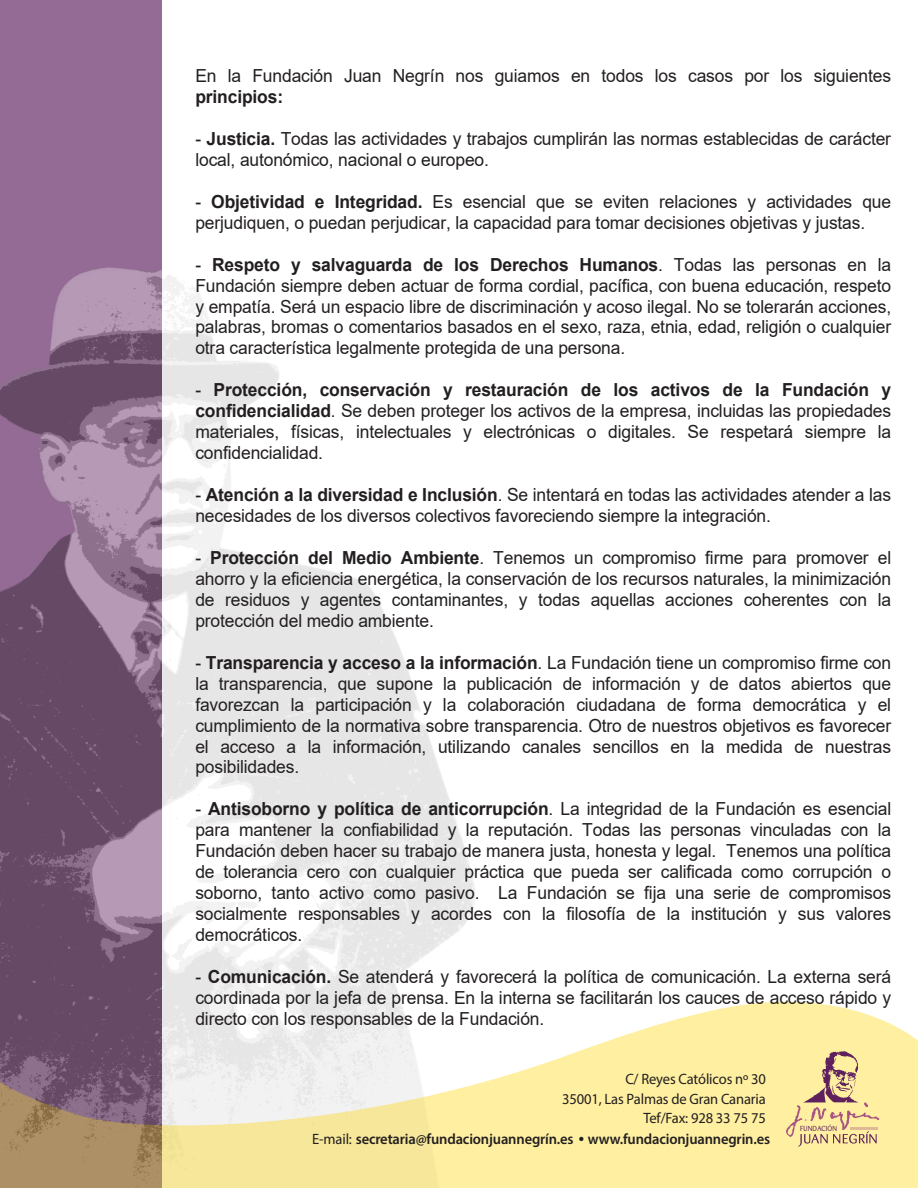
<style>
.page{position:relative;width:918px;height:1188px;background:#fff}
.page>*{position:absolute;margin:0;border:0;box-sizing:border-box;transform-origin:0 0}
.t1{font:18px/21px "Arial";letter-spacing:-.01em;color:#231f20;text-align:justify}
.t2{font:700 18px "Arial";letter-spacing:-.01em;color:#231f20}
.t3{font:600 15px "Myriad Pro";letter-spacing:-.01em;color:#231f20}
.t4{font:15px "Myriad Pro";letter-spacing:-.01em;color:#231f20}
.t5{font:7.2px "Barmeno";letter-spacing:.015em;color:#5e215e;scale:.93 1}
.s1{font-weight:700}
.s2{font-weight:400}
</style>
<div class="page">
<div style="left:0;top:0;width:162px;height:1188px;background:#946b94"></div>
<img style="left:162px;top:275px;width:313px;height:726px">
<svg style="left:162px;top:1001px;width:756px;height:187px;fill:#ffefa1"></svg>
<svg style="left:786px;top:1051px;width:93px;height:96px;background:#e7cf97"></svg>
<hr style="left:850px;top:1127px;width:27px;height:3px;background:#a85480">
<img style="left:0;top:267px;width:162px;height:921px">
<p class="t1" style="left:195px;top:65px;width:697px">En la Fundación Juan Negrín nos guiamos en todos los casos por los siguientes</p>
<p class="t2" style="left:195px;top:84px;width:89px">principios:</p>
<p class="t1" style="left:195px;top:128px;width:697px">- <span class="s1">Justicia.</span> Todas las actividades y trabajos cumplirán las normas establecidas de carácter local, autonómico, nacional o europeo.</p>
<p class="t1" style="left:195px;top:191px;width:697px">- <span class="s1">Objetividad e Integridad.</span> Es esencial que se eviten relaciones y actividades que perjudiquen, o puedan perjudicar, la capacidad para tomar decisiones objetivas y justas.</p>
<p class="t1" style="left:195px;top:254px;width:697px">- <span class="s1">Respeto y salvaguarda de los Derechos Humanos</span>. Todas las personas en la Fundación siempre deben actuar de forma cordial, pacífica, con buena educación, respeto y empatía. Será un espacio libre de discriminación y acoso ilegal. No se tolerarán acciones, palabras, bromas o comentarios basados en el sexo, raza, etnia, edad, religión o cualquier otra característica legalmente protegida de una persona.</p>
<p class="t1" style="left:195px;top:379px;width:697px">- <span class="s1">Protección, conservación y restauración de los activos de la Fundación y confidencialidad</span>. Se deben proteger los activos de la empresa, incluidas las propiedades materiales, físicas, intelectuales y electrónicas o digitales. Se respetará siempre la confidencialidad.</p>
<p class="t1" style="left:195px;top:484px;width:697px">- <span class="s1">Atención a la diversidad e Inclusión</span>. Se intentará en todas las actividades atender a las necesidades de los diversos colectivos favoreciendo siempre la integración.</p>
<p class="t1" style="left:195px;top:547px;width:697px">- <span class="s1">Protección del Medio Ambiente</span>. Tenemos un compromiso firme para promover el ahorro y la eficiencia energética, la conservación de los recursos naturales, la minimización de residuos y agentes contaminantes, y todas aquellas acciones coherentes con la protección del medio ambiente.</p>
<p class="t1" style="left:195px;top:652px;width:697px">- <span class="s1">Transparencia y acceso a la información</span>. La Fundación tiene un compromiso firme con la transparencia, que supone la publicación de información y de datos abiertos que favorezcan la participación y la colaboración ciudadana de forma democrática y el cumplimiento de la normativa sobre transparencia. Otro de nuestros objetivos es favorecer el acceso a la información, utilizando canales sencillos en la medida de nuestras posibilidades.</p>
<p class="t1" style="left:195px;top:798px;width:697px">- <span class="s1">Antisoborno y política de anticorrupción</span>. La integridad de la Fundación es esencial para mantener la confiabilidad y la reputación. Todas las personas vinculadas con la Fundación deben hacer su trabajo de manera justa, honesta y legal. Tenemos una política de tolerancia cero con cualquier práctica que pueda ser calificada como corrupción o soborno, tanto activo como pasivo. La Fundación se fija una serie de compromisos socialmente responsables y acordes con la filosofía de la institución y sus valores democráticos.</p>
<p class="t1" style="left:195px;top:966px;width:697px">- <span class="s1">Comunicación.</span> Se atenderá y favorecerá la política de comunicación. La externa será coordinada por la jefa de prensa. En la interna se facilitarán los cauces de acceso rápido y directo con los responsables de la Fundación.</p>
<p class="t4" style="left:625px;top:1070px;width:142px">C/ Reyes Católicos nº 30</p>
<p class="t4" style="left:562px;top:1089px;width:205px">35001, Las Palmas de Gran Canaria</p>
<p class="t4" style="left:643px;top:1109px;width:124px">Tef/Fax: 928 33 75 75</p>
<p class="t3" style="left:312px;top:1129px;width:459px"><span class="s2">E-mail:</span> secretaria@fundacionjuannegrín.es ● www.fundacionjuannegrin.es</p>
<p class="t5" style="left:800px;top:1125px;width:41px">FUNDACIÓN</p>
</div>
